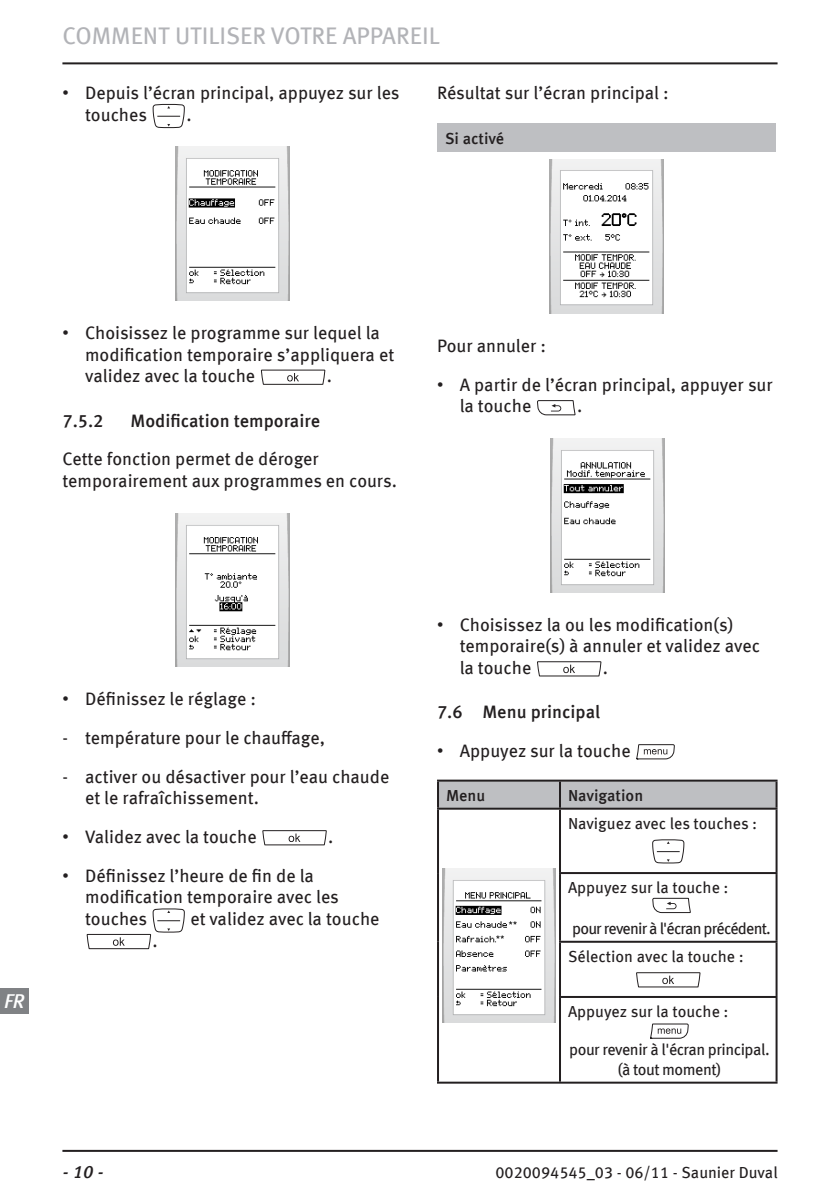
<style>
.page{position:relative;width:840px;height:1191px;background:#fff}
.page>*{position:absolute;margin:0;border:0;box-sizing:border-box;transform-origin:0 0}
.t1{font:24px "Meta Offc Pro";color:#b2b3b7}
.t2{font:italic 500 20px "Meta Offc Pro";color:#fff}
.t3{font:18px/21.6px "Meta Offc Pro";color:#231f20}
.t4{font:500 18px "Meta Offc Pro";color:#231f20}
.t5{font:italic 500 18px "Meta Offc Pro";color:#231f20}
.t6{font:16px "Meta Offc Pro";letter-spacing:-.005em;color:#231f20}
.t7{font:16px/28px "Meta Offc Pro";letter-spacing:-.05em;color:#231f20}
.t8{font:16px/19.2px "Meta Offc Pro";letter-spacing:-.03em;color:#231f20;text-align:center}
.t9{font:500 16px "Meta Offc Pro";color:#231f20}
.s1{font-family:"Arial"}
</style>
<div class="page">
<hr style="left:62px;top:62px;width:715px;height:2px;background:#231f20">
<hr style="left:62px;top:1149px;width:715px;height:2px;background:#231f20">
<div style="left:0;top:988px;width:28px;height:25px;background:#808285"></div>
<svg style="left:152px;top:103px;width:33px;height:26px"></svg>
<img style="left:176px;top:147px;width:113px;height:153px">
<svg style="left:260px;top:369px;width:66px;height:16px"></svg>
<img style="left:176px;top:513px;width:113px;height:154px">
<svg style="left:262px;top:830px;width:65px;height:16px"></svg>
<svg style="left:86px;top:908px;width:99px;height:42px"></svg>
<div style="left:437px;top:124px;width:338px;height:28px;background:#bebfc2"></div>
<img style="left:549px;top:160px;width:113px;height:153px">
<svg style="left:537px;top:400px;width:38px;height:16px"></svg>
<img style="left:550px;top:438px;width:113px;height:154px">
<svg style="left:537px;top:661px;width:64px;height:16px"></svg>
<svg style="left:636px;top:744px;width:39px;height:16px"></svg>
<div style="left:439px;top:781px;width:336px;height:26px;background:#bebfc2"></div>
<hr style="left:437px;top:779px;width:122px;height:2px;background:#231f20">
<hr style="left:437px;top:781px;width:2px;height:26px;background:#231f20">
<hr style="left:559px;top:779px;width:218px;height:2px;background:#231f20">
<hr style="left:558px;top:781px;width:2px;height:26px;background:#231f20">
<hr style="left:775px;top:781px;width:2px;height:26px;background:#231f20">
<hr style="left:437px;top:807px;width:122px;height:2px;background:#231f20">
<hr style="left:437px;top:809px;width:2px;height:64px;background:#231f20">
<hr style="left:559px;top:807px;width:218px;height:2px;background:#231f20">
<hr style="left:558px;top:809px;width:2px;height:63px;background:#231f20">
<hr style="left:775px;top:809px;width:2px;height:63px;background:#231f20">
<hr style="left:437px;top:873px;width:2px;height:68px;background:#231f20">
<hr style="left:558px;top:872px;width:219px;height:2px;background:#231f20">
<hr style="left:558px;top:874px;width:2px;height:66px;background:#231f20">
<hr style="left:775px;top:874px;width:2px;height:66px;background:#231f20">
<hr style="left:437px;top:941px;width:2px;height:56px;background:#231f20">
<hr style="left:558px;top:940px;width:219px;height:2px;background:#231f20">
<hr style="left:558px;top:942px;width:2px;height:54px;background:#231f20">
<hr style="left:775px;top:942px;width:2px;height:54px;background:#231f20">
<hr style="left:437px;top:997px;width:2px;height:84px;background:#231f20">
<hr style="left:558px;top:996px;width:219px;height:2px;background:#231f20">
<hr style="left:558px;top:998px;width:2px;height:83px;background:#231f20">
<hr style="left:775px;top:998px;width:2px;height:83px;background:#231f20">
<hr style="left:437px;top:1081px;width:122px;height:2px;background:#231f20">
<hr style="left:559px;top:1081px;width:218px;height:2px;background:#231f20">
<img style="left:442px;top:869px;width:113px;height:153px">
<svg style="left:652px;top:839px;width:33px;height:25px"></svg>
<svg style="left:652px;top:897px;width:39px;height:17px"></svg>
<svg style="left:636px;top:972px;width:64px;height:16px"></svg>
<svg style="left:650px;top:1023px;width:39px;height:16px"></svg>
<h1 class="t1" style="left:62px;top:17px;width:379px">COMMENT UTILISER VOTRE APPAREIL</h1>
<p class="t3" style="left:85px;top:80px;width:316px;text-indent:-23px"><span class="s1">•</span> Depuis l’écran principal, appuyez sur les touches</p>
<p class="t3" style="left:186px;top:102px;width:7px">.</p>
<p class="t3" style="left:437px;top:80px;width:233px">Résultat sur l’écran principal :</p>
<p class="t9" style="left:445px;top:126px;width:61px">Si activé</p>
<p class="t3" style="left:85px;top:321px;width:310px;text-indent:-23px"><span class="s1">•</span> Choisissez le programme sur lequel la modification temporaire s’appliquera et validez avec la touche</p>
<p class="t3" style="left:327px;top:364px;width:7px">.</p>
<p class="t4" style="left:62px;top:406px;width:43px">7.5.2</p>
<p class="t4" style="left:130px;top:406px;width:191px">Modification temporaire</p>
<p class="t3" style="left:62px;top:447px;width:336px">Cette fonction permet de déroger temporairement aux programmes en cours.</p>
<p class="t3" style="left:437px;top:334px;width:111px">Pour annuler :</p>
<p class="t3" style="left:459px;top:372px;width:314px;text-indent:-23px"><span class="s1">•</span> A partir de l’écran principal, appuyer sur la touche</p>
<p class="t3" style="left:576px;top:394px;width:7px">.</p>
<p class="t2" style="left:4px;top:985px;width:22px">FR</p>
<p class="t3" style="left:62px;top:687px;width:195px"><span class="s1">•</span> Définissez le réglage :</p>
<p class="t3" style="left:62px;top:726px;width:264px">- température pour le chauffage,</p>
<p class="t3" style="left:85px;top:764px;width:305px;text-indent:-23px">- activer ou désactiver pour l’eau chaude et le rafraîchissement.</p>
<p class="t3" style="left:62px;top:824px;width:196px"><span class="s1">•</span> Validez avec la touche</p>
<p class="t3" style="left:328px;top:824px;width:7px">.</p>
<p class="t3" style="left:85px;top:863px;width:255px;text-indent:-23px"><span class="s1">•</span> Définissez l’heure de fin de la modification temporaire avec les touches</p>
<p class="t3" style="left:190px;top:907px;width:190px">et validez avec la touche</p>
<p class="t3" style="left:152px;top:928px;width:7px">.</p>
<p class="t3" style="left:459px;top:612px;width:302px;text-indent:-23px"><span class="s1">•</span> Choisissez la ou les modification(s) temporaire(s) à annuler et validez avec la touche</p>
<p class="t3" style="left:602px;top:656px;width:7px">.</p>
<p class="t4" style="left:437px;top:698px;width:165px">7.6 Menu principal</p>
<p class="t3" style="left:437px;top:738px;width:195px"><span class="s1">•</span> Appuyez sur la touche</p>
<p class="t9" style="left:446px;top:782px;width:41px">Menu</p>
<p class="t9" style="left:567px;top:782px;width:77px">Navigation</p>
<p class="t6" style="left:567px;top:811px;width:190px">Naviguez avec les touches :</p>
<p class="t6" style="left:567px;top:875px;width:162px">Appuyez sur la touche :</p>
<p class="t7" style="left:567px;top:913px;width:204px">pour revenir à l'écran précédent.<br>Sélection avec la touche :</p>
<p class="t6" style="left:567px;top:999px;width:162px">Appuyez sur la touche :</p>
<p class="t8" style="left:569px;top:1039px;width:202px">pour revenir à l'écran principal. (à tout moment)</p>
<p class="t5" style="left:62px;top:1157px;width:43px">- 10 -</p>
<p class="t6" style="left:495px;top:1159px;width:283px">0020094545_03 - 06/11 - Saunier Duval</p>
</div>
